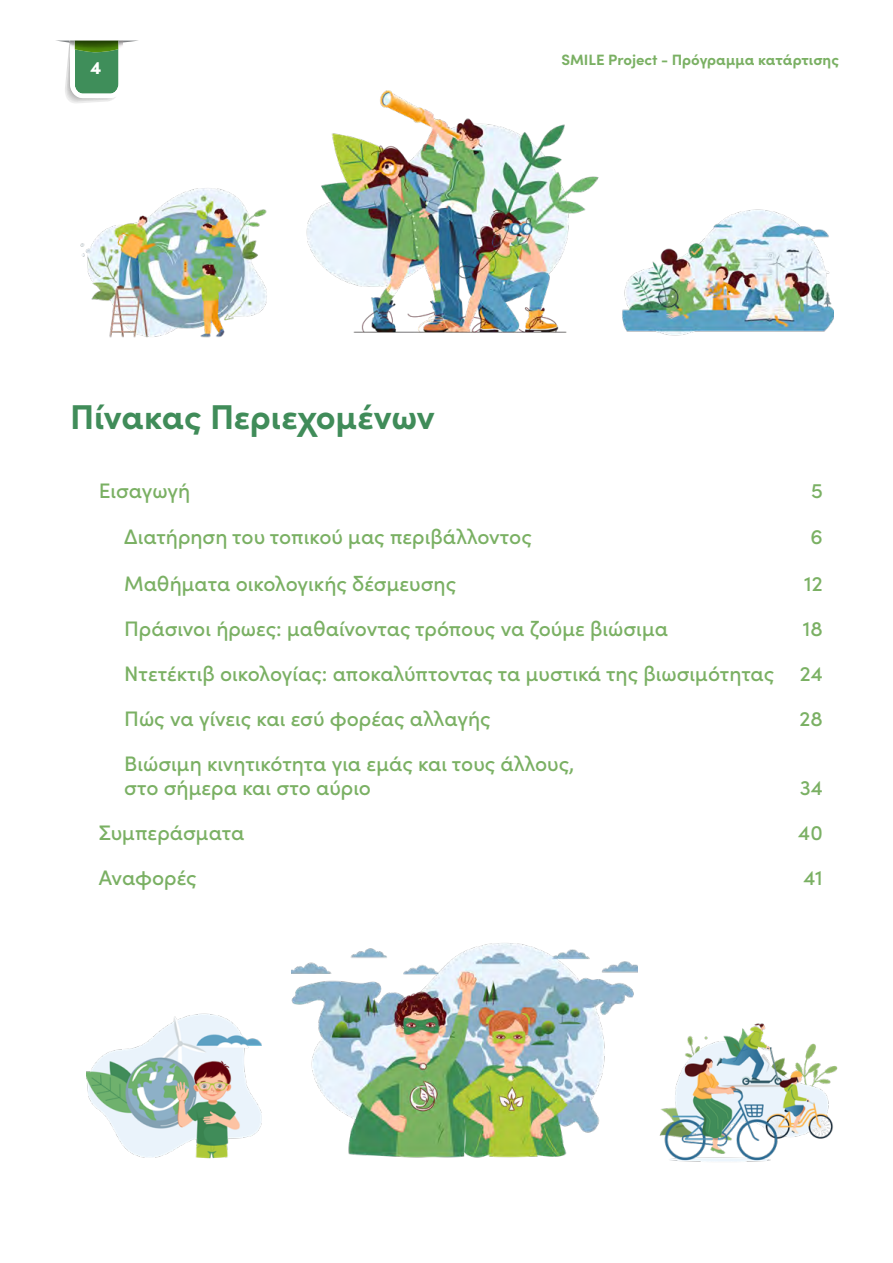
<style>
.page{position:relative;width:893px;height:1263px;background:#fff}
.page>*{position:absolute;margin:0;border:0;box-sizing:border-box;transform-origin:0 0}
.t1{font:700 34.5px "Sofia Pro";letter-spacing:-.005em;color:#408c59}
.t2{font:500 21px/45px "Sofia Pro";color:#7ab063;text-align:justify}
.t3{font:900 18px "Sofia Pro";color:#fff}
.t4{font:700 15px "Sofia Pro";color:#7ab063}
</style>
<div class="page">
<svg style="left:56px;top:40px;width:82px;height:63px"></svg>
<img style="left:75px;top:49px;width:44px;height:3px">
<img style="left:70px;top:41px;width:53px;height:8px">
<img style="left:80px;top:188px;width:187px;height:150px">
<img style="left:87px;top:1013px;width:175px;height:146px">
<img style="left:292px;top:943px;width:345px;height:215px">
<img style="left:306px;top:90px;width:293px;height:243px">
<img style="left:622px;top:209px;width:212px;height:127px">
<img style="left:659px;top:1023px;width:179px;height:139px">
<p class="t3" style="left:90px;top:53px;width:12px">4</p>
<p class="t4" style="left:561px;top:48px;width:279px">SMILE Project - Πρόγραμμα κατάρτισης</p>
<h1 class="t1" style="left:70px;top:390px;width:366px">Πίνακας Περιεχομένων</h1>
<p class="t2" style="left:99px;top:467px;width:93px">Εισαγωγή</p>
<p class="t2" style="left:811px;top:467px;width:13px">5</p>
<p class="t2" style="left:124px;top:513px;width:409px">Διατήρηση του τοπικού μας περιβάλλοντος</p>
<p class="t2" style="left:810px;top:513px;width:14px">6</p>
<p class="t2" style="left:124px;top:559px;width:333px">Μαθήματα οικολογικής δέσμευσης</p>
<p class="t2" style="left:804px;top:559px;width:20px">12</p>
<p class="t2" style="left:124px;top:604px;width:545px">Πράσινοι ήρωες: μαθαίνοντας τρόπους να ζούμε βιώσιμα</p>
<p class="t2" style="left:124px;top:604px;width:700px;text-indent:678px">18<br>Ντετέκτιβ οικολογίας: αποκαλύπτοντας τα μυστικά της βιωσιμότητας 24<br>Πώς να γίνεις και εσύ φορέας αλλαγής</p>
<p class="t2" style="left:799px;top:694px;width:25px">28</p>
<p class="t2" style="left:124px;top:750px;width:452px;line-height:24px">Βιώσιμη κινητικότητα για εμάς και τους άλλους, στο σήμερα και στο αύριο</p>
<p class="t2" style="left:800px;top:763px;width:25px">34</p>
<p class="t2" style="left:99px;top:808px;width:147px">Συμπεράσματα</p>
<p class="t2" style="left:798px;top:808px;width:26px">40</p>
<p class="t2" style="left:99px;top:853px;width:99px">Αναφορές</p>
<p class="t2" style="left:803px;top:853px;width:21px">41</p>
</div>
